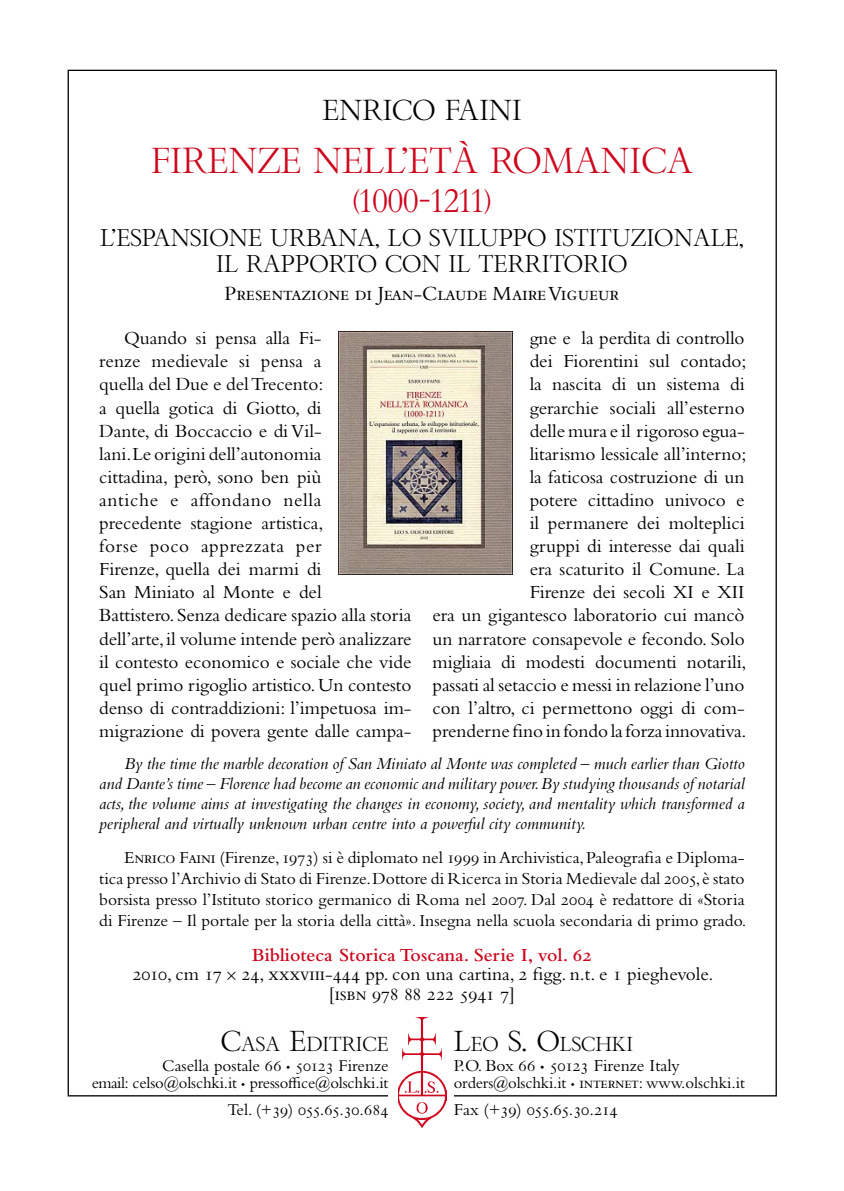
<style>
.page{position:relative;width:844px;height:1191px;background:#fff}
.page>*{position:absolute;margin:0;border:0;box-sizing:border-box;transform-origin:0 0}
.t1{font:35px "Bembo Titling MT Std";color:#cd071e}
.t2{font:31.5px "Bembo Titling MT Std";color:#cd071e}
.t3{font:28px "Bembo Titling MT Std";color:#000}
.t4{font:23.45px/26.2px "Bembo Titling MT Std";color:#000;text-align:center}
.t5{font:21px "Bembo Std";letter-spacing:-.02em;color:#000}
.t6{font:19.6px "Bembo Titling MT Std";color:#000}
.t7{font:19.25px/23.1px "Bembo Std";letter-spacing:-.005em;color:#000}
.t8{font:17.5px/21px "Bembo Std";color:#000;text-align:justify}
.t9{font:italic 17.5px/20.1px "Bembo Std";color:#000;text-align:justify}
.t10{font:17.5px "Bembo Std";letter-spacing:-.025em;color:#000}
.t11{font:17.15px "Bembo Std";letter-spacing:-.01em;color:#000}
.t12{font:16.62px "Bembo Std";letter-spacing:-.01em;color:#000}
.s1{font-weight:600;color:#cd071e}
.s2{font-family:"Bembo Cost"}
.s3{font-size:28px}
.s4{font-size:11.9px}
.s5{font-size:11.38px}
.s6{font-size:12.25px}
</style>
<div class="page">
<img style="left:398px;top:1017px;width:48px;height:110px">
<img style="left:339px;top:331px;width:173px;height:243px">
<h3 class="t3" style="left:322px;top:93px;width:201px">ENRICO FAINI</h3>
<h1 class="t1" style="left:151px;top:140px;width:543px">FIRENZE NELL’ETÀ ROMANICA</h1>
<h2 class="t2" style="left:352px;top:181px;width:142px">(1000-1211)</h2>
<p class="t4" style="left:100px;top:224px;width:645px">L’ESPANSIONE URBANA, LO SVILUPPO ISTITUZIONALE,<br>IL RAPPORTO CON IL TERRITORIO</p>
<p class="t5" style="left:224px;top:281px;width:396px">Presentazione di Jean-Claude Maire Vigueur</p>
<p class="t7" style="left:99px;top:326px;width:313px;text-indent:25px">Quando si pensa alla Fi-<br>renze medievale si pensa a<br>quella del Due e del Trecento:<br>a quella gotica di Giotto, di<br>Dante, di Boccaccio e di Vil-<br>lani.Le origini dell’autonomia<br>cittadina, però, sono ben più<br>antiche e affondano nella<br>precedente stagione artistica,<br>forse poco apprezzata per<br>Firenze, quella dei marmi di<br>San Miniato al Monte e del<br>Battistero. Senza dedicare spazio alla storia dell’arte, il volume intende però analizzare il contesto economico e sociale che vide quel primo rigoglio artistico. Un contesto denso di contraddizioni: l’impetuosa im&shy;migrazione di povera gente dalle campa-</p>
<p class="t7" style="left:432px;top:326px;width:315px;text-align:right">gne e la perdita di controllo<br>dei Fiorentini sul contado;<br>la nascita di un sistema di<br>gerarchie sociali all’esterno<br>delle mura e il rigoroso egua-<br>litarismo lessicale all’interno;<br>la faticosa costruzione di un<br>potere cittadino univoco e<br>il permanere dei molteplici<br>gruppi di interesse dai quali<br>era scaturito il Comune. La<br>Firenze dei secoli XI e XII<br>era un gigantesco laboratorio cui mancò un narratore consapevole e fecondo. Solo migliaia di modesti documenti notarili, passati al setaccio e messi in relazione l’uno con l’altro, ci permettono oggi di com&shy;prenderne fino in fondo la forza innovativa.</p>
<p class="t9" style="left:99px;top:752px;width:646px;text-indent:25px">By the time the marble decoration of San Miniato al Monte was completed – much earlier than Giotto and Dante’s time – Florence had become an economic and military power. By studying thousands of notarial acts, the volume aims at investigating the changes in economy, society, and mentality which transformed a peripheral and virtually unknown urban centre into a powerful city community.</p>
<p class="t8" style="left:99px;top:847px;width:648px;text-indent:25px">Enrico Faini (Firenze, 1973) si è diplomato nel 1999 in Archivistica, Paleografia e Diploma&shy;tica presso l’Archivio di Stato di Firenze. Dottore di Ricerca in Storia Medievale dal 2005, è stato borsista presso l’Istituto storico germanico di Roma nel 2007. Dal 2004 è redattore di «Storia di Firenze – Il portale per la storia della città». Insegna nella scuola secondaria di primo grado.</p>
<p class="t7" style="left:132px;top:944px;width:582px;line-height:19.4px;text-align:center"><span class="s1">Biblioteca Storica Toscana. Serie I, vol. 62<br></span>2010, cm 17 <span class="s2">¥</span> 24, xxxviii-444 pp. con una cartina, 2 figg. n.t. e 1 pieghevole. [isbn 978 88 222 5941 7]</p>
<p class="t6" style="left:221px;top:1031px;width:169px"><span class="s3">C</span>ASA <span class="s3">E</span>DITRICE</p>
<p class="t11" style="left:162px;top:1055px;width:228px">Casella postale 66 <span class="s4">•</span> 50123 Firenze</p>
<p class="t12" style="left:92px;top:1073px;width:298px">email: celso@olschki.it <span class="s5">•</span> pressoffice@olschki.it</p>
<p class="t11" style="left:227px;top:1099px;width:162px">Tel. (+39) 055.65.30.684</p>
<p class="t6" style="left:453px;top:1031px;width:181px"><span class="s3">L</span>EO <span class="s3">S. O</span>LSCHKI</p>
<p class="t8" style="left:453px;top:1054px;width:227px">P.O. Box 66 <span class="s6">•</span> 50123 Firenze Italy</p>
<p class="t12" style="left:453px;top:1073px;width:293px">orders@olschki.it <span class="s5">•</span> internet: www.olschki.it</p>
<p class="t10" style="left:453px;top:1098px;width:165px">Fax (+39) 055.65.30.214</p>
</div>
